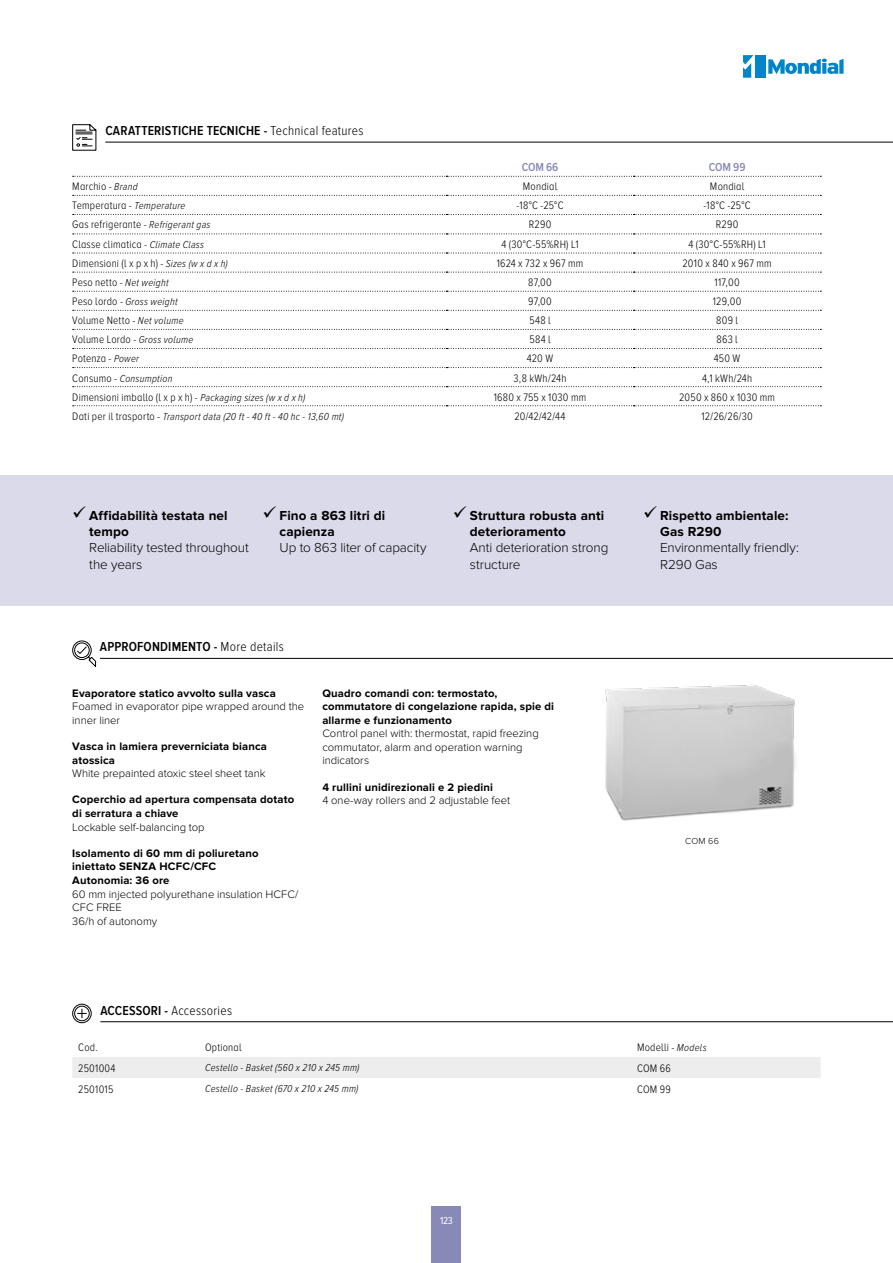
<style>
.page{position:relative;width:893px;height:1263px;background:#fff}
.page>*{position:absolute;margin:0;border:0;box-sizing:border-box;transform-origin:0 0}
.t1{font:300 13.5px/16.2px "Proxima Nova";letter-spacing:-.005em;color:#000}
.t2{font:700 13.5px/16.2px "Proxima Nova";letter-spacing:.01em;color:#000}
.t3{font:600 13.5px "Proxima Nova Cond";letter-spacing:.015em;color:#000}
.t4{font:300 13.5px "Proxima Nova Cond";letter-spacing:.02em;color:#000}
.t5{font:600 12px "Proxima Nova A Cond";letter-spacing:-.005em;color:#8889b6}
.t6{font:300 11.25px "Proxima Nova A Cond";letter-spacing:.02em;color:#000}
.t7{font:700 11.25px/13.5px "Proxima Nova";letter-spacing:.015em;color:#000}
.t8{font:300 11.25px/13.5px "Proxima Nova";color:#000}
.t9{font:italic 300 10.5px "Proxima Nova A Cond";letter-spacing:.025em;color:#000}
.t10{font:10.5px "Proxima Nova Cond";color:#fff}
.t11{font:300 9px "Proxima Nova";color:#000}
.s1{font-weight:300}
.s2{font-style:italic;font-size:10.5px}
.s3{font-style:normal;font-size:11.25px}
.s4{font-weight:600}
</style>
<div class="page">
<hr style="left:0;top:0;width:1px;height:124px;background:#ededed">
<hr style="left:0;top:744px;width:1px;height:519px;background:#8889b6">
<hr style="left:105px;top:142px;width:788px;height:1px;background:#000">
<svg style="left:72px;top:124px;width:25px;height:27px"></svg>
<svg style="left:73px;top:176px;width:748px;height:1px"></svg>
<svg style="left:73px;top:195px;width:748px;height:1px"></svg>
<svg style="left:73px;top:214px;width:748px;height:1px"></svg>
<svg style="left:73px;top:234px;width:748px;height:1px"></svg>
<svg style="left:73px;top:253px;width:748px;height:1px"></svg>
<svg style="left:73px;top:272px;width:748px;height:1px"></svg>
<svg style="left:73px;top:291px;width:748px;height:1px"></svg>
<svg style="left:73px;top:310px;width:748px;height:1px"></svg>
<svg style="left:73px;top:329px;width:748px;height:1px"></svg>
<svg style="left:73px;top:348px;width:748px;height:1px"></svg>
<svg style="left:73px;top:367px;width:748px;height:1px"></svg>
<svg style="left:73px;top:386px;width:748px;height:1px"></svg>
<svg style="left:73px;top:405px;width:748px;height:1px"></svg>
<hr style="left:100px;top:1021px;width:793px;height:1px;background:#000">
<svg style="left:72px;top:1003px;width:20px;height:20px"></svg>
<div style="left:72px;top:1057px;width:749px;height:21px;background:#ededed"></div>
<div style="left:0;top:475px;width:893px;height:131px;background:#dbdaea"></div>
<hr style="left:100px;top:658px;width:793px;height:1px;background:#000">
<svg style="left:72px;top:640px;width:24px;height:27px"></svg>
<img style="left:605px;top:685px;width:191px;height:136px">
<svg style="left:743px;top:55px;width:10px;height:23px"></svg>
<div style="left:755px;top:55px;width:11px;height:23px;background:#0085c8"></div>
<svg style="left:768px;top:59px;width:75px;height:15px"></svg>
<div style="left:432px;top:1207px;width:29px;height:56px;background:#8889b6"></div>
<p class="t3" style="left:105px;top:123px;width:260px">CARATTERISTICHE TECNICHE - <span class="s1">Technical features</span></p>
<p class="t5" style="left:522px;top:161px;width:38px">COM 66</p>
<p class="t5" style="left:709px;top:161px;width:38px">COM 99</p>
<p class="t6" style="left:72px;top:180px;width:67px">Marchio - <span class="s2">Brand</span></p>
<p class="t6" style="left:523px;top:180px;width:36px">Mondial</p>
<p class="t6" style="left:710px;top:180px;width:36px">Mondial</p>
<p class="t6" style="left:72px;top:200px;width:115px">Temperatura - <span class="s2">Temperature</span></p>
<p class="t6" style="left:516px;top:200px;width:49px">-18°C -25°C</p>
<p class="t6" style="left:704px;top:200px;width:49px">-18°C -25°C</p>
<p class="t6" style="left:72px;top:219px;width:140px">Gas refrigerante - <span class="s2">Refrigerant gas</span></p>
<p class="t6" style="left:529px;top:219px;width:24px">R290</p>
<p class="t6" style="left:716px;top:219px;width:24px">R290</p>
<p class="t6" style="left:72px;top:238px;width:133px">Classe climatica - <span class="s2">Climate Class</span></p>
<p class="t6" style="left:501px;top:238px;width:79px">4 (30°C-55%RH) L1</p>
<p class="t6" style="left:688px;top:238px;width:79px">4 (30°C-55%RH) L1</p>
<p class="t6" style="left:72px;top:257px;width:157px">Dimensioni (l x p x h) - <span class="s2">Sizes (w x d x h)</span></p>
<p class="t6" style="left:497px;top:257px;width:88px">1624 x 732 x 967 mm</p>
<p class="t6" style="left:682px;top:257px;width:91px">2010 x 840 x 967 mm</p>
<p class="t6" style="left:72px;top:276px;width:98px">Peso netto - <span class="s2">Net weight</span></p>
<p class="t6" style="left:528px;top:276px;width:25px">87,00</p>
<p class="t6" style="left:715px;top:276px;width:27px">117,00</p>
<p class="t9" style="left:72px;top:296px;width:107px"><span class="s3">Peso lordo -</span> Gross weight</p>
<p class="t6" style="left:528px;top:295px;width:25px">97,00</p>
<p class="t6" style="left:713px;top:295px;width:30px">129,00</p>
<p class="t6" style="left:72px;top:314px;width:113px">Volume Netto - <span class="s2">Net volume</span></p>
<p class="t6" style="left:529px;top:314px;width:23px">548 l</p>
<p class="t6" style="left:716px;top:314px;width:23px">809 l</p>
<p class="t6" style="left:72px;top:334px;width:123px">Volume Lordo - <span class="s2">Gross volume</span></p>
<p class="t6" style="left:529px;top:334px;width:23px">584 l</p>
<p class="t6" style="left:716px;top:334px;width:23px">863 l</p>
<p class="t6" style="left:72px;top:353px;width:68px">Potenza - <span class="s2">Power</span></p>
<p class="t6" style="left:527px;top:353px;width:28px">420 W</p>
<p class="t6" style="left:714px;top:353px;width:28px">450 W</p>
<p class="t9" style="left:72px;top:372px;width:102px"><span class="s3">Consumo -</span> Consumption</p>
<p class="t6" style="left:514px;top:372px;width:54px">3,8 kWh/24h</p>
<p class="t6" style="left:702px;top:372px;width:52px">4,1 kWh/24h</p>
<p class="t6" style="left:72px;top:391px;width:235px">Dimensioni imballo (l x p x h) - <span class="s2">Packaging sizes (w x d x h)</span></p>
<p class="t6" style="left:494px;top:391px;width:94px">1680 x 755 x 1030 mm</p>
<p class="t6" style="left:679px;top:391px;width:97px">2050 x 860 x 1030 mm</p>
<p class="t9" style="left:72px;top:411px;width:273px"><span class="s3">Dati per il trasporto -</span> Transport data (20 ft - 40 ft - 40 hc - 13,60 mt)</p>
<p class="t6" style="left:514px;top:410px;width:53px">20/42/42/44</p>
<p class="t6" style="left:701px;top:410px;width:53px">12/26/26/30</p>
<p class="t2" style="left:89px;top:507px;width:140px">Affidabilità testata nel tempo</p>
<p class="t1" style="left:89px;top:540px;width:161px">Reliability tested throughout the years</p>
<p class="t2" style="left:280px;top:507px;width:107px">Fino a 863 litri di capienza</p>
<p class="t1" style="left:280px;top:540px;width:149px">Up to 863 liter of capacity</p>
<p class="t3" style="left:100px;top:639px;width:185px">APPROFONDIMENTO - <span class="s1">More details</span></p>
<p class="t2" style="left:470px;top:507px;width:136px">Struttura robusta anti deterioramento</p>
<p class="t1" style="left:470px;top:540px;width:140px">Anti deterioration strong structure</p>
<p class="t7" style="left:72px;top:686px;width:205px">Evaporatore statico avvolto sulla vasca</p>
<p class="t8" style="left:72px;top:700px;width:234px">Foamed in evaporator pipe wrapped around the inner liner</p>
<p class="t7" style="left:72px;top:740px;width:196px">Vasca in lamiera preverniciata bianca atossica</p>
<p class="t8" style="left:72px;top:767px;width:195px">White prepainted atoxic steel sheet tank</p>
<p class="t7" style="left:72px;top:793px;width:223px">Coperchio ad apertura compensata dotato di serratura a chiave</p>
<p class="t8" style="left:72px;top:820px;width:134px">Lockable self-balancing top</p>
<p class="t7" style="left:72px;top:846px;width:188px">Isolamento di 60 mm di poliuretano iniettato SENZA HCFC/CFC<br>Autonomia: 36 ore</p>
<p class="t8" style="left:72px;top:887px;width:228px">60 mm injected polyurethane insulation HCFC/<br>CFC FREE<br>36/h of autonomy</p>
<p class="t7" style="left:322px;top:686px;width:233px">Quadro comandi con: termostato, commutatore di congelazione rapida, spie di allarme e funzionamento</p>
<p class="t8" style="left:322px;top:727px;width:218px">Control panel with: thermostat, rapid freezing commutator, alarm and operation warning indicators</p>
<p class="t7" style="left:322px;top:780px;width:172px">4 rullini unidirezionali e 2 piedini</p>
<p class="t8" style="left:322px;top:794px;width:189px">4 one-way rollers and 2 adjustable feet</p>
<p class="t4" style="left:100px;top:1002px;width:133px"><span class="s4">ACCESSORI -</span> Accessories</p>
<p class="t2" style="left:660px;top:507px;width:130px">Rispetto ambientale:<br>Gas R290</p>
<p class="t1" style="left:660px;top:540px;width:140px">Environmentally friendly:<br>R290 Gas</p>
<p class="t11" style="left:685px;top:835px;width:35px">COM 66</p>
<p class="t6" style="left:78px;top:1041px;width:21px">Cod.</p>
<p class="t6" style="left:205px;top:1041px;width:38px">Optional</p>
<p class="t6" style="left:637px;top:1041px;width:71px">Modelli - <span class="s2">Models</span></p>
<p class="t6" style="left:78px;top:1062px;width:39px">2501004</p>
<p class="t9" style="left:205px;top:1062px;width:156px">Cestello - Basket (560 x 210 x 245 mm)</p>
<p class="t6" style="left:637px;top:1062px;width:35px">COM 66</p>
<p class="t6" style="left:78px;top:1083px;width:37px">2501015</p>
<p class="t9" style="left:205px;top:1083px;width:155px">Cestello - Basket (670 x 210 x 245 mm)</p>
<p class="t6" style="left:637px;top:1083px;width:35px">COM 99</p>
<p class="t10" style="left:440px;top:1214px;width:14px">123</p>
</div>
